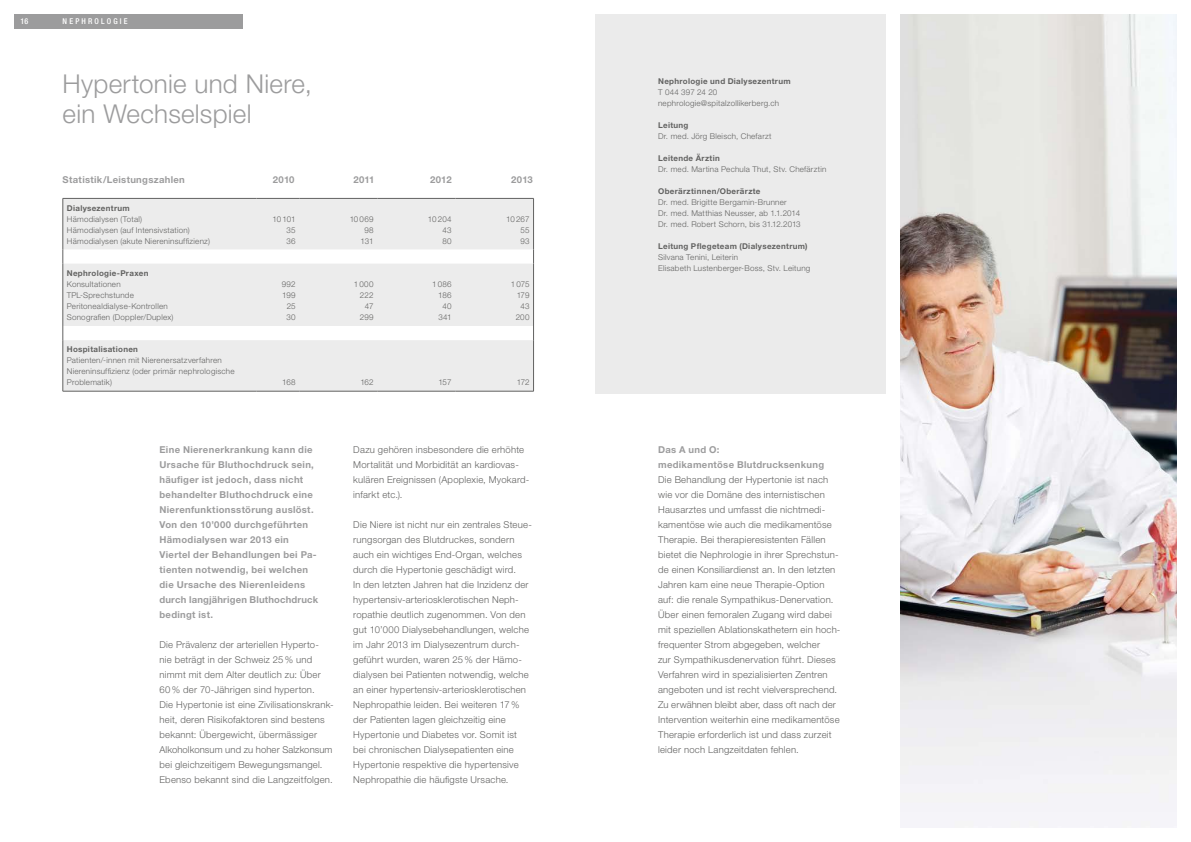
<style>
.page{position:relative;width:1191px;height:842px;background:#fff}
.page>*{position:absolute;margin:0;border:0;box-sizing:border-box;transform-origin:0 0}
.t1{font:300 26px/30px "Helvetica Neue";letter-spacing:.01em;color:#9c9c9d}
.t2{font:300 9.5px/15px "Helvetica Neue";letter-spacing:.025em;color:#626261}
.t3{font:700 9.5px/15px "Helvetica Neue";letter-spacing:.03em;color:#9c9c9d}
.t4{font:300 8px/11px "Helvetica Neue";letter-spacing:.03em;color:#626261}
.t5{font:700 8px "Helvetica Neue";letter-spacing:.04em;color:#626261}
.t6{font:500 condensed 8px "Helvetica Neue";letter-spacing:.27em;color:#fff}
.t7{font:300 8px/11px "Helvetica Neue";color:#626261;text-align:right}
.t8{font:300 8px/11px "Helvetica Neue";letter-spacing:.005em;color:#626261;text-align:right}
</style>
<div class="page">
<div style="left:14px;top:14px;width:228px;height:14px;background:#9c9c9d"></div>
<img style="left:900px;top:14px;width:276px;height:814px">
<svg style="left:64px;top:199px;width:469px;height:192px;fill:#ececec"></svg>
<hr style="left:63px;top:198px;width:193px;height:1px;background:#626261">
<hr style="left:63px;top:199px;width:1px;height:50px;background:#626261">
<hr style="left:256px;top:198px;width:43px;height:1px;background:#626261">
<hr style="left:299px;top:198px;width:78px;height:1px;background:#626261">
<hr style="left:377px;top:198px;width:78px;height:1px;background:#626261">
<hr style="left:455px;top:198px;width:79px;height:1px;background:#626261">
<hr style="left:533px;top:199px;width:1px;height:50px;background:#626261">
<svg style="left:63px;top:249px;width:1px;height:15px"></svg>
<svg style="left:533px;top:249px;width:1px;height:15px"></svg>
<hr style="left:63px;top:264px;width:1px;height:62px;background:#626261">
<hr style="left:533px;top:264px;width:1px;height:62px;background:#626261">
<svg style="left:63px;top:326px;width:1px;height:14px"></svg>
<svg style="left:533px;top:326px;width:1px;height:14px"></svg>
<hr style="left:63px;top:340px;width:1px;height:51px;background:#626261">
<hr style="left:533px;top:340px;width:1px;height:51px;background:#626261">
<hr style="left:63px;top:391px;width:193px;height:1px;background:#626261">
<hr style="left:256px;top:391px;width:43px;height:1px;background:#626261">
<hr style="left:299px;top:391px;width:78px;height:1px;background:#626261">
<hr style="left:377px;top:391px;width:78px;height:1px;background:#626261">
<hr style="left:455px;top:391px;width:79px;height:1px;background:#626261">
<div style="left:595px;top:14px;width:291px;height:379px;background:#ebebeb"></div>
<p class="t6" style="left:21px;top:17px;width:9px">16</p>
<p class="t6" style="left:63px;top:17px;width:67px">NEPHROLOGIE</p>
<h1 class="t1" style="left:63px;top:68px;width:251px">Hypertonie und Niere, ein Wechselspiel</h1>
<p class="t3" style="left:63px;top:172px;width:124px">Statistik/Leistungszahlen</p>
<p class="t3" style="left:273px;top:172px;width:23px">2010</p>
<p class="t3" style="left:353px;top:172px;width:23px">2011</p>
<p class="t3" style="left:430px;top:172px;width:23px">2012</p>
<p class="t3" style="left:511px;top:172px;width:23px">2013</p>
<p class="t5" style="left:67px;top:203px;width:64px">Dialysezentrum</p>
<p class="t4" style="left:67px;top:213px;width:145px">Hämodialysen (Total)<br>Hämodialysen (auf Intensivstation)<br>Hämodialysen (akute Niereninsuffizienz)</p>
<p class="t4" style="left:286px;top:213px;width:11px;text-align:justify;text-indent:-14px">10 101<br>35<br>36</p>
<p class="t8" style="left:350px;top:213px;width:25px">10 069<br>98<br>131</p>
<p class="t4" style="left:442px;top:213px;width:11px;text-align:justify;text-indent:-14px">10 204<br>43<br>80</p>
<p class="t4" style="left:520px;top:213px;width:11px;text-align:justify;text-indent:-14px">10 267<br>55<br>93</p>
<p class="t5" style="left:67px;top:268px;width:83px">Nephrologie-Praxen</p>
<p class="t4" style="left:67px;top:278px;width:108px">Konsultationen<br>TPL-Sprechstunde<br>Peritonealdialyse-Kontrollen<br>Sonografien (Doppler/Duplex)</p>
<p class="t4" style="left:282px;top:278px;width:15px;text-align:right">992<br>199<br>25<br>30</p>
<p class="t4" style="left:354px;top:278px;width:21px;text-align:right">1 000<br>222<br>47<br>299</p>
<p class="t4" style="left:432px;top:278px;width:21px;text-align:right">1 086<br>186<br>40<br>341</p>
<p class="t7" style="left:510px;top:278px;width:20px">1 075<br>179<br>43<br>200</p>
<p class="t5" style="left:67px;top:344px;width:73px">Hospitalisationen</p>
<p class="t4" style="left:67px;top:355px;width:169px">Patienten/-innen mit Nierenersatzverfahren<br>Niereninsuffizienz (oder primär nephrologische<br>Problematik)</p>
<p class="t4" style="left:282px;top:377px;width:15px">168</p>
<p class="t4" style="left:360px;top:377px;width:15px">162</p>
<p class="t4" style="left:438px;top:377px;width:15px">157</p>
<p class="t4" style="left:517px;top:377px;width:14px">172</p>
<p class="t3" style="left:159px;top:442px;width:160px">Eine Nierenerkrankung kann die<br>Ursache für Bluthochdruck sein, häufiger ist jedoch, dass nicht behandelter Bluthochdruck eine<br>Nierenfunktionsstörung auslöst.<br>Von den 10’000 durchgeführten<br>Hämodialysen war 2013 ein<br>Viertel der Behandlungen bei Pa&shy;tienten notwendig, bei welchen die Ursache des Nierenleidens durch langjährigen Bluthochdruck bedingt ist.</p>
<p class="t2" style="left:159px;top:637px;width:176px">Die Prävalenz der arteriellen Hyperto-<br>nie beträgt in der Schweiz 25 % und nimmt mit dem Alter deutlich zu: Über 60 % der 70-Jährigen sind hyperton.<br>Die Hypertonie ist eine Zivilisationskrank&shy;heit, deren Risikofaktoren sind bestens bekannt: Übergewicht, übermässiger Alkoholkonsum und zu hoher Salzkonsum bei gleichzeitigem Bewegungsmangel.<br>Ebenso bekannt sind die Langzeitfolgen.</p>
<p class="t2" style="left:353px;top:442px;width:178px">Dazu gehören insbesondere die erhöhte Mortalität und Morbidität an kardiovas&shy;kulären Ereignissen (Apoplexie, Myokard&shy;infarkt etc.).</p>
<p class="t2" style="left:353px;top:517px;width:179px">Die Niere ist nicht nur ein zentrales Steue&shy;rungsorgan des Blutdruckes, sondern auch ein wichtiges End-Organ, welches durch die Hypertonie geschädigt wird.<br>In den letzten Jahren hat die Inzidenz der hypertensiv-arteriosklerotischen Neph&shy;ropathie deutlich zugenommen. Von den gut 10’000 Dialysebehandlungen, welche im Jahr 2013 im Dialysezentrum durch&shy;geführt wurden, waren 25 % der Hämo&shy;dialysen bei Patienten notwendig, welche an einer hypertensiv-arteriosklerotischen Nephropathie leiden. Bei weiteren 17 % der Patienten lagen gleichzeitig eine Hypertonie und Diabetes vor. Somit ist bei chronischen Dialysepatienten eine Hypertonie respektive die hypertensive Nephropathie die häufigste Ursache.</p>
<p class="t5" style="left:658px;top:77px;width:134px">Nephrologie und Dialysezentrum</p>
<p class="t4" style="left:658px;top:87px;width:123px">T 044 397 24 20 nephrologie@spitalzollikerberg.ch</p>
<p class="t5" style="left:658px;top:121px;width:32px">Leitung</p>
<p class="t4" style="left:658px;top:131px;width:115px">Dr. med. Jörg Bleisch, Chefarzt</p>
<p class="t5" style="left:658px;top:154px;width:63px">Leitende Ärztin</p>
<p class="t4" style="left:658px;top:164px;width:170px">Dr. med. Martina Pechula Thut, Stv. Chefärztin</p>
<p class="t5" style="left:658px;top:187px;width:104px">Oberärztinnen/Oberärzte</p>
<p class="t4" style="left:658px;top:197px;width:144px">Dr. med. Brigitte Bergamin-Brunner<br>Dr. med. Matthias Neusser, ab 1.1.2014<br>Dr. med. Robert Schorn, bis 31.12.2013</p>
<p class="t5" style="left:658px;top:242px;width:151px">Leitung Pflegeteam (Dialysezentrum)</p>
<p class="t4" style="left:658px;top:252px;width:154px">Silvana Tenini, Leiterin<br>Elisabeth Lustenberger-Boss, Stv. Leitung</p>
<p class="t3" style="left:658px;top:442px;width:168px">Das A und O:<br>medikamentöse Blutdrucksenkung</p>
<p class="t2" style="left:658px;top:472px;width:184px">Die Behandlung der Hypertonie ist nach wie vor die Domäne des internistischen Hausarztes und umfasst die nichtmedi&shy;kamentöse wie auch die medikamentöse Therapie. Bei therapieresistenten Fällen bietet die Nephrologie in ihrer Sprechstun&shy;de einen Konsiliardienst an. In den letzten Jahren kam eine neue Therapie-Option auf: die renale Sympathikus-Denervation.<br>Über einen femoralen Zugang wird dabei mit speziellen Ablationskathetern ein hoch&shy;frequenter Strom abgegeben, welcher<br>zur Sympathikusdenervation führt. Dieses Verfahren wird in spezialisierten Zentren angeboten und ist recht vielversprechend.<br>Zu erwähnen bleibt aber, dass oft nach der Intervention weiterhin eine medikamentöse Therapie erforderlich ist und dass zurzeit leider noch Langzeitdaten fehlen.</p>
</div>
